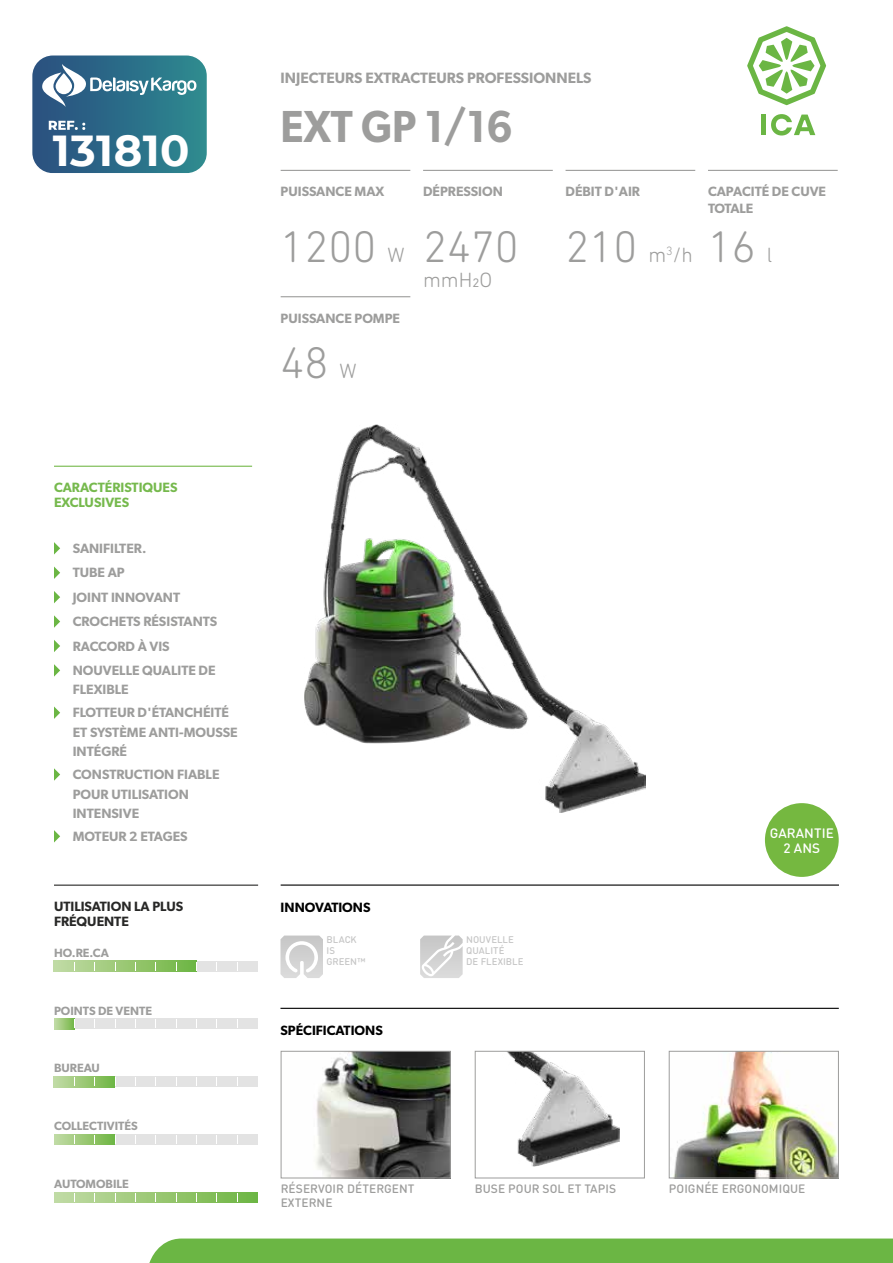
<style>
.page{position:relative;width:893px;height:1263px;background:#fff}
.page>*{position:absolute;margin:0;border:0;box-sizing:border-box;transform-origin:0 0}
.t1{font:300 45px "DIN Next Rounded LT Pro";color:#9d9d9c}
.t2{font:600 45px "Gibson";color:#9d9d9c;scale:.93 1}
.t3{font:700 43.35px "Montserrat";letter-spacing:.01em;color:#fff}
.t4{font:300 21px "DIN Next Rounded LT Pro";color:#9d9d9c}
.t5{font:600 15px "Gibson";color:#9d9d9c}
.t6{font:600 13.5px/24.5px "Gibson";color:#9d9d9c}
.t7{font:600 13.5px/15px "Gibson";color:#76b94d}
.t8{font:600 13.5px/15px "Gibson";color:#282827}
.t9{font:600 13.5px "Gibson";color:#000}
.t10{font:500 13.5px/15px "DIN Round Pro";letter-spacing:.005em;color:#fff;text-align:center}
.t11{font:500 12px "DIN Round Pro";letter-spacing:.005em;color:#9d9d9c}
.t12{font:600 12px "Gibson";color:#9d9d9c}
.t13{font:500 9.6px/11.2px "DIN Round Pro";color:#c6c6c6}
.s1{font-size:21px}
</style>
<div class="page">
<svg style="left:747px;top:26px;width:79px;height:79px"></svg>
<div style="left:761px;top:115px;width:5px;height:20px;background:#6bb644"></div>
<svg style="left:771px;top:114px;width:44px;height:22px"></svg>
<div style="left:149px;top:1238px;width:744px;height:25px;background:#6bb644"></div>
<img style="left:316px;top:1053px;width:133px;height:123px">
<div style="left:281px;top:1051px;width:170px;height:127px;border:1px solid #9d9d9c"></div>
<img style="left:508px;top:1053px;width:112px;height:113px">
<div style="left:475px;top:1051px;width:170px;height:127px;border:1px solid #9d9d9c"></div>
<hr style="left:281px;top:170px;width:129px;height:1px;background:#9d9d9c">
<hr style="left:423px;top:170px;width:130px;height:1px;background:#9d9d9c">
<hr style="left:566px;top:170px;width:129px;height:1px;background:#9d9d9c">
<hr style="left:708px;top:170px;width:130px;height:1px;background:#9d9d9c">
<hr style="left:281px;top:296px;width:129px;height:1px;background:#9d9d9c">
<hr style="left:281px;top:884px;width:558px;height:2px;background:#000">
<hr style="left:280px;top:1008px;width:559px;height:1px;background:#000">
<hr style="left:54px;top:466px;width:198px;height:1px;background:#76b94d">
<svg style="left:54px;top:542px;width:6px;height:12px"></svg>
<svg style="left:54px;top:566px;width:6px;height:13px"></svg>
<svg style="left:54px;top:591px;width:6px;height:12px"></svg>
<svg style="left:54px;top:615px;width:6px;height:13px"></svg>
<svg style="left:54px;top:640px;width:6px;height:12px"></svg>
<svg style="left:54px;top:664px;width:6px;height:13px"></svg>
<svg style="left:54px;top:706px;width:6px;height:13px"></svg>
<svg style="left:54px;top:768px;width:6px;height:13px"></svg>
<svg style="left:54px;top:830px;width:6px;height:12px"></svg>
<img style="left:673px;top:1053px;width:164px;height:123px">
<div style="left:669px;top:1051px;width:170px;height:127px;border:1px solid #9d9d9c"></div>
<svg style="left:280px;top:935px;width:43px;height:43px"></svg>
<hr style="left:54px;top:884px;width:204px;height:2px;background:#282827">
<div style="left:54px;top:961px;width:204px;height:10px;background:#e3e3e3"></div>
<svg style="left:54px;top:961px;width:142px;height:10px"></svg>
<div style="left:54px;top:1019px;width:204px;height:10px;background:#e3e3e3"></div>
<svg style="left:54px;top:1019px;width:20px;height:10px"></svg>
<div style="left:54px;top:1076px;width:204px;height:11px;background:#e3e3e3"></div>
<svg style="left:54px;top:1076px;width:61px;height:11px"></svg>
<div style="left:54px;top:1134px;width:204px;height:11px;background:#e3e3e3"></div>
<svg style="left:54px;top:1134px;width:61px;height:11px"></svg>
<svg style="left:54px;top:1192px;width:204px;height:11px;background:#9cca78"></svg>
<img style="left:305px;top:424px;width:340px;height:388px">
<div style="left:765px;top:803px;width:74px;height:74px;background:#75b840;border-radius:50%"></div>
<svg style="left:420px;top:935px;width:43px;height:43px"></svg>
<div style="left:31px;top:54px;width:177px;height:121px;border:2px solid #fff;border-radius:21px"></div>
<svg style="left:32px;top:55px;width:175px;height:118px;background:#417c94"></svg>
<h2 class="t3" style="left:53px;top:119px;width:138px">131810</h2>
<p class="t7" style="left:54px;top:480px;width:125px">CARACTÉRISTIQUES<br>EXCLUSIVES</p>
<p class="t6" style="left:73px;top:536px;width:146px">SANIFILTER.<br>TUBE AP<br>JOINT INNOVANT<br>CROCHETS RÉSISTANTS<br>RACCORD À VIS<br>NOUVELLE QUALITE DE</p>
<p class="t6" style="left:73px;top:678px;width:158px;line-height:22.8px">FLEXIBLE<br>FLOTTEUR D'ÉTANCHÉITÉ</p>
<p class="t6" style="left:73px;top:722px;width:167px;line-height:19.5px">ET SYSTÈME ANTI-MOUSSE<br>INTÉGRÉ</p>
<p class="t6" style="left:73px;top:764px;width:148px;line-height:19.5px">CONSTRUCTION FIABLE<br>POUR UTILISATION<br>INTENSIVE</p>
<p class="t6" style="left:73px;top:824px;width:116px">MOTEUR 2 ETAGES</p>
<p class="t8" style="left:54px;top:899px;width:131px">UTILISATION LA PLUS<br>FRÉQUENTE</p>
<p class="t12" style="left:54px;top:945px;width:56px">HO.RE.CA</p>
<p class="t12" style="left:54px;top:1003px;width:99px">POINTS DE VENTE</p>
<p class="t12" style="left:54px;top:1061px;width:47px">BUREAU</p>
<p class="t12" style="left:54px;top:1119px;width:85px">COLLECTIVITÉS</p>
<p class="t12" style="left:54px;top:1177px;width:76px">AUTOMOBILE</p>
<p class="t5" style="left:281px;top:69px;width:312px">INJECTEURS EXTRACTEURS PROFESSIONNELS</p>
<h1 class="t2" style="left:281px;top:100px;width:251px">EXT GP 1/16</h1>
<p class="t6" style="left:281px;top:179px;width:105px">PUISSANCE MAX</p>
<p class="t6" style="left:423px;top:179px;width:81px">DÉPRESSION</p>
<p class="t6" style="left:566px;top:179px;width:76px">DÉBIT D'AIR</p>
<p class="t6" style="left:708px;top:183px;width:120px;line-height:16.2px">CAPACITÉ DE CUVE<br>TOTALE</p>
<h1 class="t1" style="left:281px;top:221px;width:240px">1200 <span class="s1">W</span> 2470</h1>
<h3 class="t4" style="left:423px;top:268px;width:71px">mmH2O</h3>
<h1 class="t1" style="left:566px;top:221px;width:208px">210 <span class="s1">m</span><sup>3</sup><span class="s1">/h</span> 16 <span class="s1">l</span></h1>
<p class="t6" style="left:281px;top:306px;width:121px">PUISSANCE POMPE</p>
<h1 class="t1" style="left:281px;top:337px;width:78px">48 <span class="s1">W</span></h1>
<p class="t9" style="left:281px;top:899px;width:91px">INNOVATIONS</p>
<p class="t13" style="left:327px;top:933px;width:41px">BLACK<br>IS<br>GREEN™</p>
<p class="t9" style="left:280px;top:1022px;width:104px">SPÉCIFICATIONS</p>
<p class="t13" style="left:466px;top:933px;width:59px">NOUVELLE<br>QUALITÉ<br>DE FLEXIBLE</p>
<p class="t10" style="left:770px;top:825px;width:66px">GARANTIE<br>2 ANS</p>
<p class="t11" style="left:281px;top:1181px;width:135px">RÉSERVOIR DÉTERGENT</p>
<p class="t11" style="left:669px;top:1181px;width:138px">POIGNÉE ERGONOMIQUE</p>
<p class="t11" style="left:281px;top:1194px;width:53px">EXTERNE</p>
<p class="t11" style="left:475px;top:1181px;width:143px">BUSE POUR SOL ET TAPIS</p>
</div>
